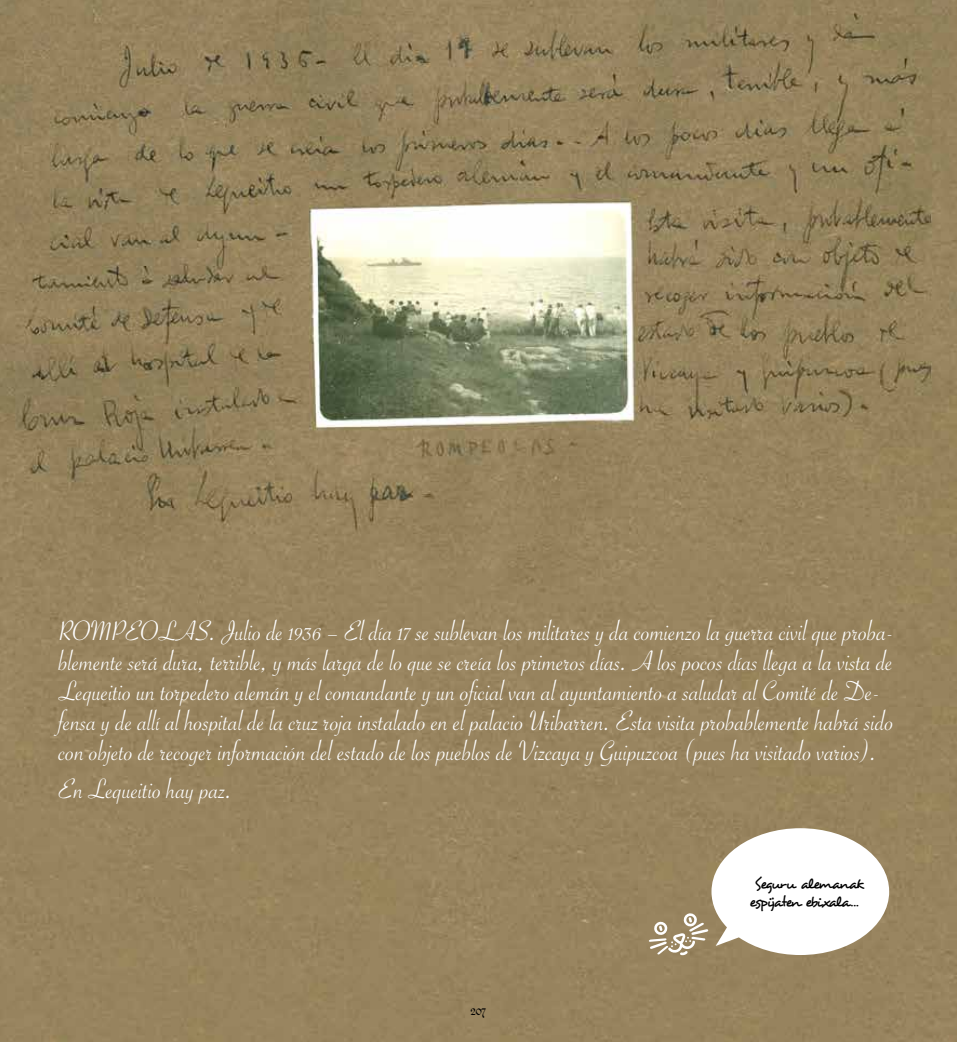
<style>
.page{position:relative;width:957px;height:1042px;background:#fff}
.page>*{position:absolute;margin:0;border:0;box-sizing:border-box;transform-origin:0 0}
.t1{font:30px/30px "Savoye Let Plain";color:#fff}
.t2{font:15px/18px "Desyrel";letter-spacing:-.09em;color:#000;text-align:center}
.t3{font:15px "Kingthings Calligraphica Light";color:#000}
</style>
<div class="page">
<img style="left:0;top:0;width:957px;height:1042px">
<svg style="left:648px;top:828px;width:241px;height:127px"></svg>
<p class="t1" style="left:59px;top:616px;width:837px">ROMPEOLAS. Julio de 1936 – El día 17 se sublevan los militares y da comienzo la guerra civil que proba&shy;blemente será dura, terrible, y más larga de lo que se creía los primeros días. A los pocos días llega a la vista de Lequeitio un torpedero alemán y el comandante y un oficial van al ayuntamiento a saludar al Comité de De&shy;fensa y de allí al hospital de la cruz roja instalado en el palacio Uribarren. Esta visita probablemente habrá sido con objeto de recoger información del estado de los pueblos de Vizcaya y Guipuzcoa (pues ha visitado varios).</p>
<p class="t1" style="left:59px;top:774px;width:176px">En Lequeitio hay paz.</p>
<p class="t3" style="left:471px;top:1002px;width:17px">207</p>
<p class="t2" style="left:749px;top:875px;width:115px">Seguru alemanak espijaten ebixala…</p>
</div>
